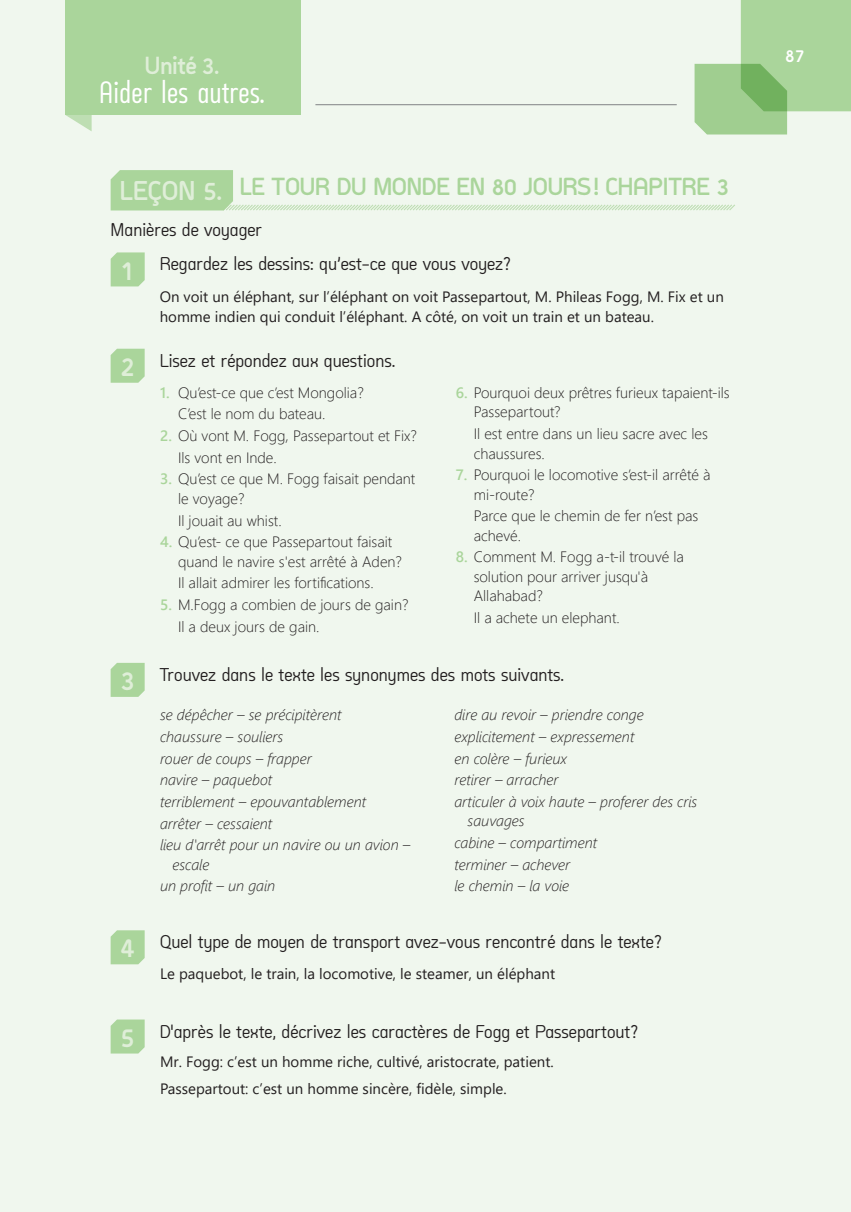
<style>
.page{position:relative;width:851px;height:1212px;background:#fff}
.page>*{position:absolute;margin:0;border:0;box-sizing:border-box;transform-origin:0 0}
.t1{font:condensed 30px "Arch";color:#fff}
.t2{font:700 27px "Arch";color:#dfeed8}
.t3{font:700 24px "Arch";letter-spacing:-.01em;color:#aad59b}
.t4{font:700 24px "Arch";color:#dfeed8}
.t5{font:18px "Arch";color:#231f20}
.t6{font:700 18px "Arch";color:#fff}
.t7{font:300 15px/19.5px "Segoe UI";color:#231f20}
.t8{font:italic 300 15px/21.6px "Segoe UI";color:#231f20}
.t9{font:15px/19.5px "Segoe UI";color:#231f20}
.s1{font-size:26.4px;color:#dfeed8}
.s2{font-weight:600;color:#aad59b}
</style>
<div class="page">
<div style="left:0;top:0;width:850px;height:1212px;background:#f0f7ee"></div>
<svg style="left:694px;top:0;width:156px;height:134px"></svg>
<hr style="left:315px;top:104px;width:361px;height:1px;background:#808285">
<svg style="left:66px;top:115px;width:26px;height:16px"></svg>
<div style="left:65px;top:0;width:235px;height:115px;background:#aad59b"></div>
<svg style="left:111px;top:252px;width:34px;height:34px"></svg>
<svg style="left:111px;top:349px;width:34px;height:34px"></svg>
<svg style="left:111px;top:663px;width:34px;height:34px"></svg>
<svg style="left:111px;top:930px;width:34px;height:34px"></svg>
<svg style="left:111px;top:1019px;width:34px;height:34px"></svg>
<svg style="left:111px;top:170px;width:624px;height:41px"></svg>
<h3 class="t4" style="left:145px;top:51px;width:76px">Unité 3.</h3>
<h1 class="t1" style="left:99px;top:73px;width:167px">Aider les autres.</h1>
<h3 class="t3" style="left:120px;top:171px;width:610px"><span class="s1">LEÇON 5.</span> LE TOUR DU MONDE EN 80 JOURS! CHAPITRE 3</h3>
<p class="t5" style="left:111px;top:219px;width:153px">Manières de voyager</p>
<h2 class="t2" style="left:120px;top:253px;width:16px">1</h2>
<p class="t5" style="left:160px;top:253px;width:352px">Regardez les dessins: qu’est-ce que vous voyez?</p>
<p class="t9" style="left:160px;top:286px;width:565px">On voit un éléphant, sur l’éléphant on voit Passepartout, M. Phileas Fogg, M. Fix et un homme indien qui conduit l’éléphant. A côté, on voit un train et un bateau.</p>
<h2 class="t2" style="left:120px;top:350px;width:16px">2</h2>
<p class="t5" style="left:160px;top:349px;width:237px">Lisez et répondez aux questions.</p>
<p class="t7" style="left:178px;top:380px;width:187px;line-height:21.6px;text-indent:-18px"><span class="s2">1.</span> Qu’est-ce que c’est Mongolia?<br>C’est le nom du bateau.</p>
<p class="t7" style="left:178px;top:423px;width:240px;line-height:21.6px;text-indent:-18px"><span class="s2">2.</span> Où vont M. Fogg, Passepartout et Fix?<br>Ils vont en Inde.</p>
<p class="t7" style="left:178px;top:468px;width:239px;text-indent:-18px"><span class="s2">3.</span> Qu’est ce que M. Fogg faisait pendant le voyage?</p>
<p class="t7" style="left:178px;top:509px;width:105px">Il jouait au whist.</p>
<p class="t7" style="left:178px;top:531px;width:225px;text-indent:-18px"><span class="s2">4.</span> Qu’est- ce que Passepartout faisait quand le navire s'est arrêté à Aden?</p>
<p class="t7" style="left:178px;top:572px;width:197px">Il allait admirer les fortifications.</p>
<p class="t7" style="left:178px;top:592px;width:232px;line-height:21.6px;text-indent:-18px"><span class="s2">5.</span> M.Fogg a combien de jours de gain?<br>Il a deux jours de gain.</p>
<p class="t7" style="left:473px;top:381px;width:257px;text-indent:-18px"><span class="s2">6.</span> Pourquoi deux prêtres furieux tapaient-ils<br>Passepartout?</p>
<p class="t7" style="left:473px;top:422px;width:235px">Il est entre dans un lieu sacre avec les chaussures.</p>
<p class="t7" style="left:473px;top:464px;width:238px;text-indent:-18px"><span class="s2">7.</span> Pourquoi le locomotive s’est-il arrêté à mi-route?</p>
<p class="t7" style="left:473px;top:505px;width:226px">Parce que le chemin de fer n’est pas achevé.</p>
<p class="t7" style="left:473px;top:546px;width:212px;text-indent:-18px"><span class="s2">8.</span> Comment M. Fogg a-t-il trouvé la solution pour arriver jusqu'à<br>Allahabad?</p>
<p class="t7" style="left:473px;top:606px;width:147px">Il a achete un elephant.</p>
<h2 class="t2" style="left:120px;top:664px;width:16px">3</h2>
<p class="t5" style="left:160px;top:663px;width:406px">Trouvez dans le texte les synonymes des mots suivants.</p>
<p class="t8" style="left:160px;top:702px;width:252px">se dépêcher – se précipitèrent<br>chaussure – souliers<br>rouer de coups – frapper<br>navire – paquebot<br>terriblement – epouvantablement arrêter – cessaient<br>lieu d'arrêt pour un navire ou un avion –</p>
<p class="t8" style="left:160px;top:851px;width:117px;text-indent:12px">escale<br>un profit – un gain</p>
<p class="t8" style="left:454px;top:702px;width:244px">dire au revoir – priendre conge explicitement – expressement<br>en colère – furieux<br>retirer – arracher<br>articuler à voix haute – proferer des cris</p>
<p class="t8" style="left:454px;top:808px;width:144px;text-indent:13px">sauvages<br>cabine – compartiment terminer – achever<br>le chemin – la voie</p>
<h2 class="t2" style="left:120px;top:931px;width:16px">4</h2>
<p class="t5" style="left:160px;top:931px;width:503px">Quel type de moyen de transport avez-vous rencontré dans le texte?</p>
<p class="t9" style="left:160px;top:963px;width:396px">Le paquebot, le train, la locomotive, le steamer, un éléphant</p>
<h2 class="t2" style="left:120px;top:1020px;width:16px">5</h2>
<p class="t5" style="left:160px;top:1020px;width:479px">D'après le texte, décrivez les caractères de Fogg et Passepartout?</p>
<p class="t9" style="left:160px;top:1047px;width:395px;line-height:26.4px">Mr. Fogg: c’est un homme riche, cultivé, aristocrate, patient.<br>Passepartout: c’est un homme sincère, fidèle, simple.</p>
<p class="t6" style="left:785px;top:45px;width:20px">87</p>
</div>
